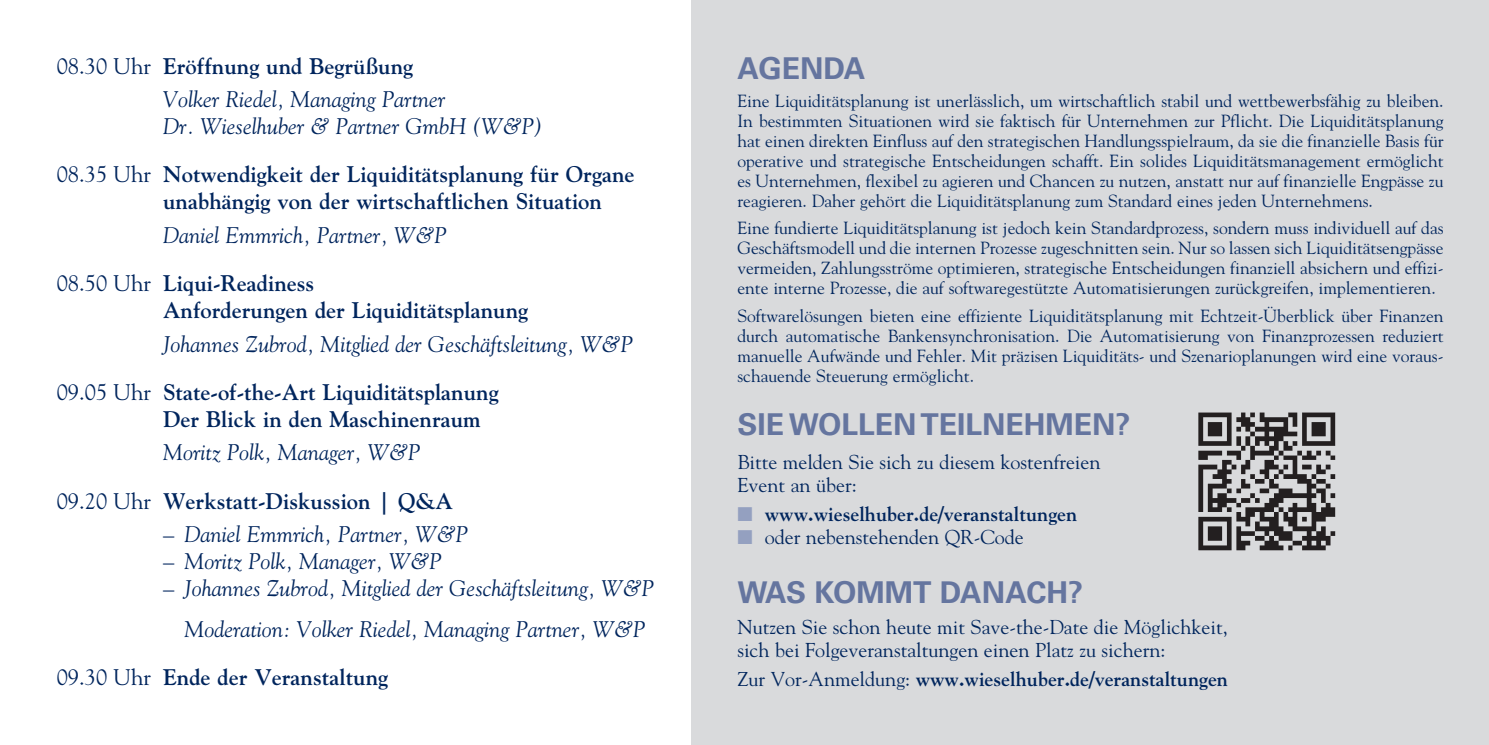
<style>
.page{position:relative;width:1489px;height:745px;background:#fff}
.page>*{position:absolute;margin:0;border:0;box-sizing:border-box;transform-origin:0 0}
.t1{font:700 30px "Univers LT Pro 65";color:#65759f}
.t2{font:italic 22.5px/48px "Goudy Std";color:#00255d}
.t3{font:700 22.5px/48px "Goudy Std";color:#00255d}
.t4{font:20px/22.5px "Goudy Std";color:#00255d}
.t5{font:700 20px "Goudy Std";color:#00255d}
.t6{font:17.5px/20px "Goudy Std";color:#00255d;text-align:justify}
.s1{font-style:normal}
.s2{font-weight:700;font-style:normal}
.s3{font-weight:400;font-style:italic}
.s4{font-weight:400}
.s5{color:#94a0c0}
</style>
<div class="page">
<div style="left:691px;top:0;width:797px;height:744px;background:#d9dadc"></div>
<img style="left:1198px;top:412px;width:138px;height:139px">
<p class="t2" style="left:163px;top:49px;width:284px;line-height:33.8px;text-indent:-106px"><span class="s1">08.30 Uhr</span> <span class="s2">Eröffnung und Begrüßung<br></span>Volker Riedel, Managing Partner</p>
<p class="t3" style="left:57px;top:102px;width:579px;text-indent:106px"><span class="s3">Dr. Wieselhuber &amp; Partner GmbH (W&amp;P)<br></span><span class="s4">08.35 Uhr</span> Notwendigkeit der Liquiditätsplanung für Organe</p>
<p class="t3" style="left:163px;top:177px;width:440px">unabhängig von der wirtschaftlichen Situation</p>
<p class="t2" style="left:57px;top:211px;width:391px;text-indent:106px">Daniel Emmrich, Partner, W&amp;P<br><span class="s1">08.50 Uhr</span> <span class="s2">Liqui-Readiness</span></p>
<p class="t3" style="left:163px;top:286px;width:367px">Anforderungen der Liquiditätsplanung</p>
<p class="t2" style="left:57px;top:319px;width:577px;text-indent:106px">Johannes Zubrod, Mitglied der Geschäftsleitung, W&amp;P<br><span class="s1">09.05 Uhr</span> <span class="s2">State-of-the-Art Liquiditätsplanung</span></p>
<p class="t3" style="left:163px;top:394px;width:319px">Der Blick in den Maschinenraum</p>
<p class="t3" style="left:57px;top:428px;width:398px;text-indent:106px"><span class="s3">Moritz Polk, Manager, W&amp;P<br></span><span class="s4">09.20 Uhr</span> Werkstatt-Diskussion | Q&amp;A</p>
<p class="t2" style="left:163px;top:510px;width:306px"><span class="s1">–</span> Daniel Emmrich, Partner, W&amp;P</p>
<p class="t2" style="left:163px;top:537px;width:280px"><span class="s1">–</span> Moritz Polk, Manager, W&amp;P</p>
<p class="t2" style="left:163px;top:567px;width:492px;line-height:41px;text-align:center"><span class="s1">–</span> Johannes Zubrod, Mitglied der Geschäftsleitung, W&amp;P<br>Moderation: Volker Riedel, Managing Partner, W&amp;P</p>
<p class="t3" style="left:57px;top:652px;width:333px"><span class="s4">09.30 Uhr</span> Ende der Veranstaltung</p>
<h1 class="t1" style="left:737px;top:47px;width:130px">AGENDA</h1>
<p class="t6" style="left:737px;top:91px;width:707px">Eine Liquiditätsplanung ist unerlässlich, um wirtschaftlich stabil und wettbewerbsfähig zu bleiben.<br>In bestimmten Situationen wird sie faktisch für Unternehmen zur Pflicht. Die Liquiditätsplanung hat einen direkten Einfluss auf den strategischen Handlungsspielraum, da sie die finanzielle Basis für operative und strategische Entscheidungen schafft. Ein solides Liquiditätsmanagement ermöglicht es Unternehmen, flexibel zu agieren und Chancen zu nutzen, anstatt nur auf finanzielle Engpässe zu reagieren. Daher gehört die Liquiditätsplanung zum Standard eines jeden Unternehmens.</p>
<p class="t6" style="left:737px;top:218px;width:707px">Eine fundierte Liquiditätsplanung ist jedoch kein Standardprozess, sondern muss individuell auf das Geschäftsmodell und die internen Prozesse zugeschnitten sein. Nur so lassen sich Liquiditätsengpässe vermeiden, Zahlungsströme optimieren, strategische Entscheidungen finanziell absichern und effizi&shy;ente interne Prozesse, die auf softwaregestützte Automatisierungen zurückgreifen, implementieren.</p>
<p class="t6" style="left:737px;top:305px;width:707px">Softwarelösungen bieten eine effiziente Liquiditätsplanung mit Echtzeit-Überblick über Finanzen durch automatische Bankensynchronisation. Die Automatisierung von Finanzprozessen reduziert manuelle Aufwände und Fehler. Mit präzisen Liquiditäts- und Szenarioplanungen wird eine voraus&shy;schauende Steuerung ermöglicht.</p>
<h1 class="t1" style="left:737px;top:402px;width:394px">SIE WOLLEN TEILNEHMEN?</h1>
<p class="t4" style="left:737px;top:450px;width:364px">Bitte melden Sie sich zu diesem kostenfreien<br>Event an über:</p>
<p class="t5" style="left:737px;top:502px;width:341px"><span class="s5">■</span> www.wieselhuber.de/veranstaltungen</p>
<p class="t4" style="left:737px;top:525px;width:288px"><span class="s5">■</span> oder nebenstehenden QR-Code</p>
<h1 class="t1" style="left:737px;top:571px;width:347px">WAS KOMMT DANACH?</h1>
<p class="t4" style="left:737px;top:615px;width:492px">Nutzen Sie schon heute mit Save-the-Date die Möglichkeit, sich bei Folgeveranstaltungen einen Platz zu sichern:</p>
<p class="t5" style="left:737px;top:667px;width:492px"><span class="s4">Zur Vor-Anmeldung:</span> www.wieselhuber.de/veranstaltungen</p>
</div>
